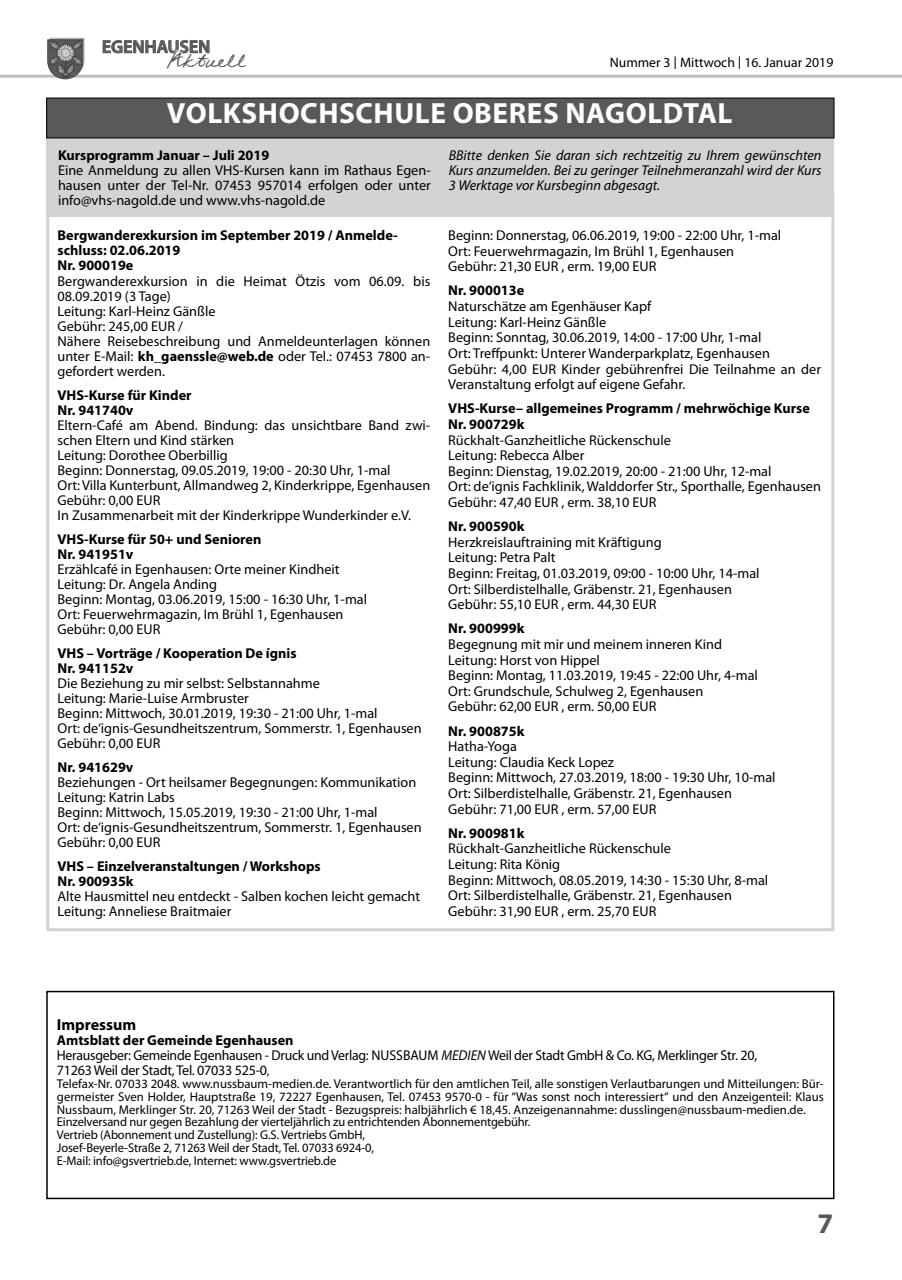
<style>
.page{position:relative;width:902px;height:1280px;background:#fff}
.page>*{position:absolute;margin:0;border:0;box-sizing:border-box;transform-origin:0 0}
.t1{font:700 29.25px "Myriad Pro";color:#fff}
.t2{font:700 28.5px "Myriad Pro";color:#58595b}
.t3{font:22.95px "Federico Handwriting";color:#58595b}
.t4{font:600 18px "Myriad Pro";color:#58595b}
.t5{font:700 16.05px "Myriad Pro";color:#000}
.t6{font:14.25px/15.6px "Myriad Pro";color:#000}
.t7{font:700 14.25px/15.1px "Myriad Pro";color:#000}
.t8{font:italic 14.25px/15px "Myriad Pro";color:#000;text-align:justify}
.t9{font:14.25px "Myriad Pro";letter-spacing:-.02em;color:#000}
.t10{font:13.65px "Myriad Pro";color:#000}
.t11{font:12.75px/12.9px "Myriad Pro";color:#000}
.s1{font-family:"Lucida Sans"}
.s2{font-weight:700}
.s3{font-style:italic}
.s4{font-size:12.75px}
</style>
<div class="page">
<hr style="left:0;top:75px;width:901px;height:3px;background:#bcbec0">
<svg style="left:102px;top:40px;width:108px;height:14px"></svg>
<svg style="left:50px;top:38px;width:35px;height:37px"></svg>
<img style="left:47px;top:39px;width:36px;height:40px">
<div style="left:47px;top:98px;width:787px;height:119px;background:#d1d3d4"></div>
<div style="left:47px;top:98px;width:787px;height:40px;background:#58595b"></div>
<div style="left:46px;top:98px;width:788px;height:40px;border:1px solid #000"></div>
<div style="left:46px;top:991px;width:788px;height:208px;border:2px solid #000"></div>
<p class="t4" style="left:102px;top:35px;width:110px">EGENHAUSEN</p>
<h3 class="t3" style="left:167px;top:46px;width:80px">Aktuell</h3>
<p class="t10" style="left:609px;top:54px;width:225px">Nummer 3 <span class="s1">|</span> Mittwoch <span class="s1">|</span> 16. Januar 2019</p>
<h1 class="t1" style="left:167px;top:94px;width:39px">Volkshochschule</h1>
<h1 class="t1" style="left:452px;top:94px;width:39px">Oberes</h1>
<h1 class="t1" style="left:565px;top:94px;width:40px">Nagoldtal</h1>
<p class="t7" style="left:58px;top:147px;width:213px">Kursprogramm Januar – Juli 2019</p>
<p class="t6" style="left:58px;top:162px;width:374px;line-height:15px;text-align:justify">Eine Anmeldung zu allen VHS-Kursen kann im Rathaus Egen&shy;hausen unter der Tel-Nr. 07453 957014 erfolgen oder unter info@vhs-nagold.de und www.vhs-nagold.de</p>
<p class="t8" style="left:448px;top:148px;width:374px">BBitte denken Sie daran sich rechtzeitig zu Ihrem gewünschten Kurs anzumelden. Bei zu geringer Teilnehmeranzahl wird der Kurs 3 Werktage vor Kursbeginn abgesagt.</p>
<p class="t7" style="left:57px;top:227px;width:342px">Bergwanderexkursion im September 2019 / Anmelde&shy;schluss: 02.06.2019<br>Nr. 900019e</p>
<p class="t6" style="left:57px;top:273px;width:374px;line-height:15.1px">Bergwanderexkursion in die Heimat Ötzis vom 06.09. bis 08.09.2019 (3 Tage)<br>Leitung: Karl-Heinz Gänßle<br>Gebühr: 245,00 EUR /<br>Nähere Reisebeschreibung und Anmeldeunterlagen können unter E-Mail: <span class="s2">kh_gaenssle@web.de</span> oder Tel.: 07453 7800 an&shy;gefordert werden.</p>
<p class="t7" style="left:57px;top:387px;width:136px">VHS-Kurse für Kinder<br>Nr. 941740v</p>
<p class="t6" style="left:57px;top:417px;width:374px;line-height:15.1px">Eltern-Café am Abend. Bindung: das unsichtbare Band zwi&shy;schen Eltern und Kind stärken<br>Leitung: Dorothee Oberbillig<br>Beginn: Donnerstag, 09.05.2019, 19:00 - 20:30 Uhr, 1-mal<br>Ort: Villa Kunterbunt, Allmandweg 2, Kinderkrippe, Egenhausen Gebühr: 0,00 EUR<br>In Zusammenarbeit mit der Kinderkrippe Wunderkinder e.V.</p>
<p class="t7" style="left:57px;top:531px;width:205px">VHS-Kurse für 50+ und Senioren<br>Nr. 941951v</p>
<p class="t6" style="left:57px;top:561px;width:311px;line-height:15.1px">Erzählcafé in Egenhausen: Orte meiner Kindheit Leitung: Dr. Angela Anding<br>Beginn: Montag, 03.06.2019, 15:00 - 16:30 Uhr, 1-mal Ort: Feuerwehrmagazin, Im Brühl 1, Egenhausen Gebühr: 0,00 EUR</p>
<p class="t7" style="left:57px;top:645px;width:241px">VHS – Vorträge / Kooperation De ígnis<br>Nr. 941152v</p>
<p class="t6" style="left:57px;top:675px;width:365px;line-height:15.1px">Die Beziehung zu mir selbst: Selbstannahme<br>Leitung: Marie-Luise Armbruster<br>Beginn: Mittwoch, 30.01.2019, 19:30 - 21:00 Uhr, 1-mal<br>Ort: de‘ignis-Gesundheitszentrum, Sommerstr. 1, Egenhausen Gebühr: 0,00 EUR</p>
<p class="t7" style="left:57px;top:759px;width:77px">Nr. 941629v</p>
<p class="t6" style="left:57px;top:774px;width:365px;line-height:15.1px">Beziehungen - Ort heilsamer Begegnungen: Kommunikation Leitung: Katrin Labs<br>Beginn: Mittwoch, 15.05.2019, 19:30 - 21:00 Uhr, 1-mal<br>Ort: de‘ignis-Gesundheitszentrum, Sommerstr. 1, Egenhausen Gebühr: 0,00 EUR</p>
<p class="t7" style="left:57px;top:858px;width:265px">VHS – Einzelveranstaltungen / Workshops<br>Nr. 900935k</p>
<p class="t6" style="left:57px;top:888px;width:364px;line-height:15.1px">Alte Hausmittel neu entdeckt - Salben kochen leicht gemacht<br>Leitung: Anneliese Braitmaier</p>
<p class="t6" style="left:448px;top:227px;width:334px">Beginn: Donnerstag, 06.06.2019, 19:00 - 22:00 Uhr, 1-mal<br>Ort: Feuerwehrmagazin, Im Brühl 1, Egenhausen<br>Gebühr: 21,30 EUR , erm. 19,00 EUR</p>
<p class="t7" style="left:448px;top:283px;width:77px">Nr. 900013e</p>
<p class="t6" style="left:448px;top:298px;width:374px">Naturschätze am Egenhäuser Kapf<br>Leitung: Karl-Heinz Gänßle<br>Beginn: Sonntag, 30.06.2019, 14:00 - 17:00 Uhr, 1-mal<br>Ort: Treffpunkt: Unterer Wanderparkplatz, Egenhausen Gebühr: 4,00 EUR Kinder gebührenfrei Die Teilnahme an der Veranstaltung erfolgt auf eigene Gefahr.</p>
<p class="t7" style="left:448px;top:400px;width:363px;line-height:15.6px">VHS-Kurse– allgemeines Programm / mehrwöchige Kurse<br>Nr. 900729k</p>
<p class="t6" style="left:448px;top:432px;width:374px">Rückhalt-Ganzheitliche Rückenschule<br>Leitung: Rebecca Alber<br>Beginn: Dienstag, 19.02.2019, 20:00 - 21:00 Uhr, 12-mal<br>Ort: de‘ignis Fachklinik, Walddorfer Str., Sporthalle, Egenhausen Gebühr: 47,40 EUR , erm. 38,10 EUR</p>
<p class="t7" style="left:448px;top:518px;width:78px">Nr. 900590k</p>
<p class="t6" style="left:448px;top:534px;width:313px">Herzkreislauftraining mit Kräftigung<br>Leitung: Petra Palt<br>Beginn: Freitag, 01.03.2019, 09:00 - 10:00 Uhr, 14-mal Ort: Silberdistelhalle, Gräbenstr. 21, Egenhausen Gebühr: 55,10 EUR , erm. 44,30 EUR</p>
<p class="t7" style="left:448px;top:620px;width:78px">Nr. 900999k</p>
<p class="t6" style="left:448px;top:636px;width:311px">Begegnung mit mir und meinem inneren Kind Leitung: Horst von Hippel<br>Beginn: Montag, 11.03.2019, 19:45 - 22:00 Uhr, 4-mal Ort: Grundschule, Schulweg 2, Egenhausen<br>Gebühr: 62,00 EUR , erm. 50,00 EUR</p>
<p class="t7" style="left:448px;top:723px;width:78px">Nr. 900875k</p>
<p class="t6" style="left:448px;top:738px;width:329px">Hatha-Yoga<br>Leitung: Claudia Keck Lopez<br>Beginn: Mittwoch, 27.03.2019, 18:00 - 19:30 Uhr, 10-mal Ort: Silberdistelhalle, Gräbenstr. 21, Egenhausen Gebühr: 71,00 EUR , erm. 57,00 EUR</p>
<p class="t7" style="left:448px;top:825px;width:78px">Nr. 900981k</p>
<p class="t6" style="left:448px;top:841px;width:321px">Rückhalt-Ganzheitliche Rückenschule<br>Leitung: Rita König<br>Beginn: Mittwoch, 08.05.2019, 14:30 - 15:30 Uhr, 8-mal Ort: Silberdistelhalle, Gräbenstr. 21, Egenhausen Gebühr: 31,90 EUR , erm. 25,70 EUR</p>
<p class="t5" style="left:57px;top:1014px;width:81px">Impressum</p>
<p class="t7" style="left:57px;top:1032px;width:238px">Amtsblatt der Gemeinde Egenhausen</p>
<p class="t9" style="left:57px;top:1046px;width:333px">Herausgeber: Gemeinde Egenhausen - Druck und Verlag: Nussbaum</p>
<p class="t9" style="left:441px;top:1046px;width:317px"><span class="s3">Medien</span> Weil der Stadt GmbH &amp; Co. KG, Merklinger Str. 20,</p>
<p class="t9" style="left:57px;top:1061px;width:214px">71263 Weil der Stadt, Tel. 07033 525-0<span class="s4">,</span></p>
<p class="t11" style="left:57px;top:1077px;width:768px">Telefax-Nr. 07033 2048. www.nussbaum-medien.de. Verantwortlich für den amtlichen Teil, alle sonstigen Verlautbarungen und Mitteilungen: Bür&shy;germeister Sven Holder, Hauptstraße 19, 72227 Egenhausen, Tel. 07453 9570-0 - für “Was sonst noch interessiert“ und den Anzeigenteil: Klaus Nussbaum, Merklinger Str. 20, 71263 Weil der Stadt - Bezugspreis: halbjährlich € 18,45. Anzeigenannahme: dusslingen@nussbaum-medien.de.<br>Einzelversand nur gegen Bezahlung der vierteljährlich zu entrichtenden Abonnementgebühr.<br>Vertrieb (Abonnement und Zustellung): G.S. Vertriebs GmbH,<br>Josef-Beyerle-Straße 2, 71263 Weil der Stadt, Tel. 07033 6924-0,<br>E-Mail: info@gsvertrieb.de, Internet: www.gsvertrieb.de</p>
<h2 class="t2" style="left:817px;top:1205px;width:17px">7</h2>
</div>
